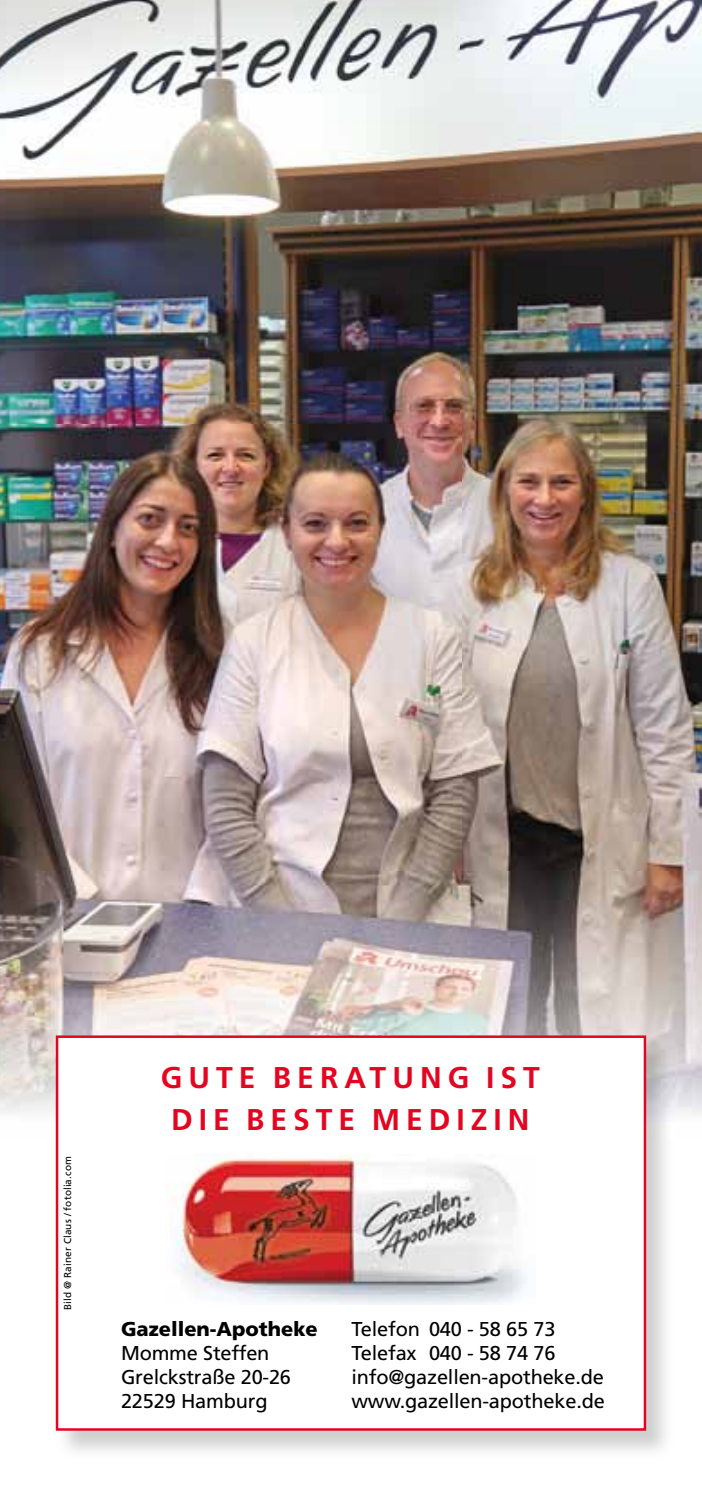
<style>
.page{position:relative;width:702px;height:1489px;background:#fff}
.page>*{position:absolute;margin:0;border:0;box-sizing:border-box;transform-origin:0 0}
.t1{font:700 30px/42.5px "Frutiger";letter-spacing:.2em;color:#e40521;text-align:center}
.t2{font:20px/24px "Frutiger";letter-spacing:-.01em;color:#000}
.t3{font:900 20px "Frutiger";color:#000}
.t4{font:10px "Frutiger";letter-spacing:.01em;color:#000}
</style>
<div class="page">
<img style="left:0;top:0;width:702px;height:1049px">
<img style="left:0;top:1049px;width:56px;height:89px">
<img style="left:674px;top:1049px;width:28px;height:66px">
<img style="left:56px;top:1035px;width:618px;height:416px">
<div style="left:57px;top:1036px;width:588px;height:393px;background:#fff"></div>
<img style="left:174px;top:1154px;width:353px;height:150px">
<div style="left:56px;top:1035px;width:590px;height:395px;border:2px solid #e40521"></div>
<p class="t4" style="left:62px;top:1309px;width:155px;rotate:-90deg">Bild @ Rainer Claus / fotolia.com</p>
<h1 class="t1" style="left:161px;top:1055px;width:380px">GUTE BERATUNG IST<br>DIE BESTE MEDIZIN</h1>
<p class="t3" style="left:121px;top:1316px;width:198px">Gazellen-Apotheke</p>
<p class="t2" style="left:121px;top:1340px;width:171px">Momme Steffen<br>Grelckstraße 20-26<br>22529 Hamburg</p>
<p class="t2" style="left:351px;top:1316px;width:255px">Telefon 040 - 58 65 73<br>Telefax 040 - 58 74 76 info@gazellen-apotheke.de www.gazellen-apotheke.de</p>
</div>
